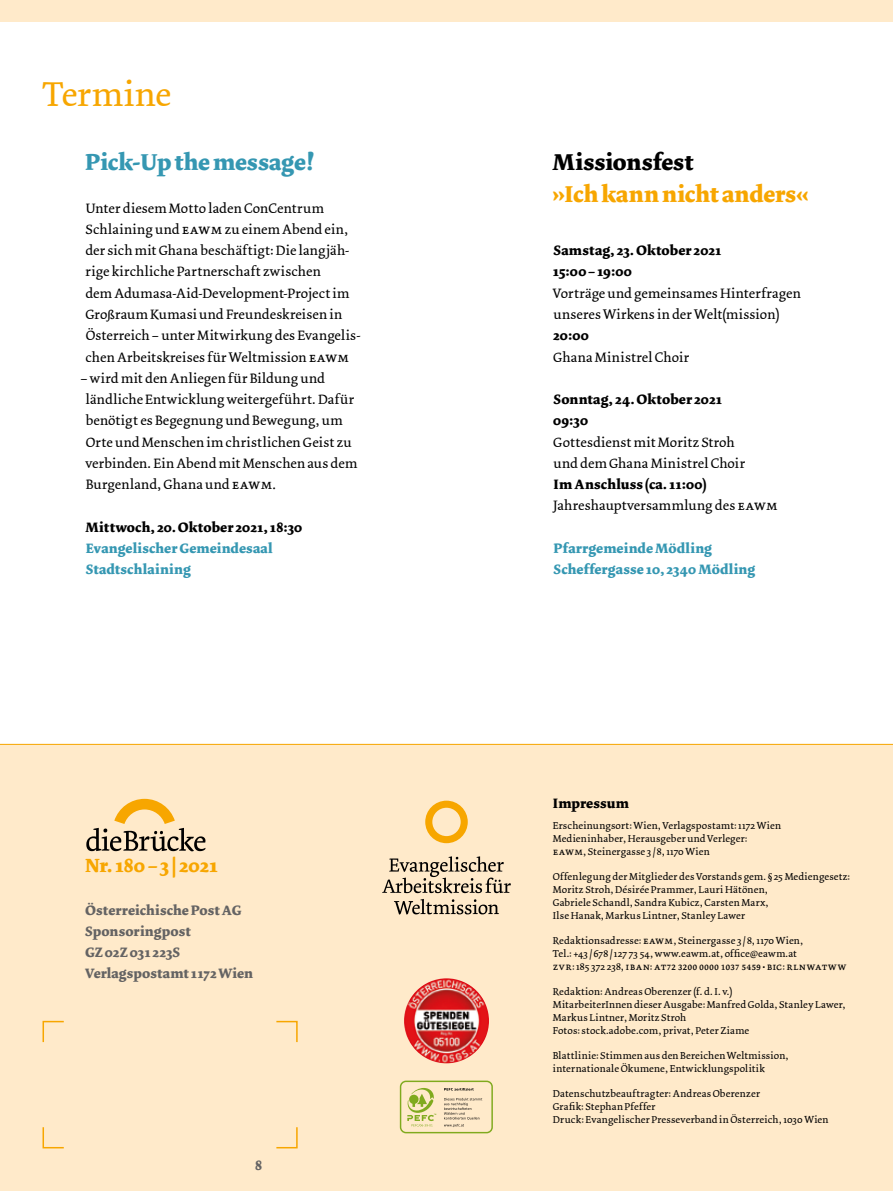
<style>
.page{position:relative;width:893px;height:1191px;background:#fff}
.page>*{position:absolute;margin:0;border:0;box-sizing:border-box;transform-origin:0 0}
.t1{font:36px "Dolly";letter-spacing:.01em;color:#f7a600}
.t2{font:700 24px "Dolly";color:#f7a600}
.t3{font:700 24px "Dolly";color:#3597b2}
.t4{font:700 24px "Dolly";letter-spacing:.005em;color:#000}
.t5{font:700 19.95px "Dolly";letter-spacing:.005em;color:#f7a600}
.t6{font:14.25px/21.3px "Dolly";letter-spacing:.015em;color:#000}
.t7{font:700 14.25px/21.3px "Dolly";letter-spacing:.01em;color:#000}
.t8{font:700 14.25px/21.3px "Dolly";letter-spacing:.01em;color:#3597b2}
.t9{font:700 14.25px/21.3px "Dolly";letter-spacing:.01em;color:#646363}
.t10{font:10.5px/12.8px "Dolly";letter-spacing:.02em;color:#000}
.t11{font:10.5px "Dolly Small Caps";letter-spacing:.01em;color:#000}
.s1{font-family:"Dolly Small Caps"}
.s2{font-weight:700}
.s3{font-family:"Dolly"}
</style>
<div class="page">
<div style="left:0;top:744px;width:893px;height:447px;background:#ffeaca"></div>
<svg style="left:86px;top:799px;width:119px;height:52px"></svg>
<div style="left:0;top:0;width:893px;height:21px;background:#ffeaca"></div>
<img style="left:404px;top:978px;width:85px;height:85px;border-radius:43px">
<svg style="left:382px;top:800px;width:129px;height:115px"></svg>
<svg style="left:42px;top:1020px;width:22px;height:23px"></svg>
<svg style="left:42px;top:1127px;width:22px;height:22px"></svg>
<svg style="left:276px;top:1020px;width:22px;height:23px"></svg>
<svg style="left:276px;top:1127px;width:22px;height:22px"></svg>
<svg style="left:400px;top:1082px;width:92px;height:51px"></svg>
<svg style="left:406px;top:1088px;width:30px;height:38px"></svg>
<svg style="left:444px;top:1088px;width:30px;height:2px"></svg>
<div style="left:400px;top:1080px;width:93px;height:53px;border:1px solid #80ba27;border-radius:5px"></div>
<svg style="left:444px;top:1097px;width:38px;height:30px"></svg>
<hr style="left:0;top:744px;width:893px;height:1px;background:#f7a600">
<h1 class="t1" style="left:43px;top:73px;width:130px">Termine</h1>
<h2 class="t3" style="left:85px;top:147px;width:232px">Pick-Up the message!</h2>
<p class="t6" style="left:85px;top:198px;width:277px">Unter diesem Motto laden ConCentrum Schlaining und <span class="s1">eawm</span> zu einem Abend ein, der sich mit Ghana beschäftigt: Die langjäh&shy;rige kirchliche Partnerschaft zwischen<br>dem Adumasa-Aid-Development-Project im Großraum Kumasi und Freundeskreisen in Österreich – unter Mitwirkung des Evangelis&shy;chen Arbeitskreises für Weltmission <span class="s1">eawm</span></p>
<h3 class="t6" style="left:86px;top:368px;width:273px;text-indent:-5px">– wird mit den Anliegen für Bildung und ländliche Entwicklung weitergeführt. Dafür benötigt es Begegnung und Bewegung, um Orte und Menschen im christlichen Geist zu verbinden. Ein Abend mit Menschen aus dem Burgenland, Ghana und <span class="s1">eawm.</span></h3>
<h3 class="t7" style="left:86px;top:516px;width:218px">Mittwoch, 20. Oktober 2021, 18:30</h3>
<h3 class="t8" style="left:86px;top:538px;width:188px">Evangelischer Gemeindesaal<br>Stadtschlaining</h3>
<h3 class="t5" style="left:85px;top:853px;width:134px">Nr. 180 – 3 | 2021</h3>
<h3 class="t9" style="left:85px;top:899px;width:170px">Österreichische Post AG<br>Sponsoringpost<br>GZ02Z031223S<br>Verlagspostamt 1172 Wien</h3>
<h3 class="t9" style="left:255px;top:1154px;width:8px">8</h3>
<h2 class="t4" style="left:552px;top:147px;width:143px">Missionsfest</h2>
<h2 class="t2" style="left:552px;top:179px;width:259px">»Ich kann nicht anders«</h2>
<h3 class="t7" style="left:553px;top:240px;width:170px">Samstag, 23. Oktober 2021<br>15:00–19:00</h3>
<h3 class="t6" style="left:553px;top:283px;width:249px">Vorträge und gemeinsames Hinterfragen unseres Wirkens in der Welt(mission)</h3>
<h3 class="t7" style="left:553px;top:325px;width:37px">20:00</h3>
<h3 class="t6" style="left:553px;top:346px;width:137px">Ghana Ministrel Choir</h3>
<h3 class="t7" style="left:553px;top:389px;width:170px">Sonntag, 24. Oktober 2021<br>09:30</h3>
<h3 class="t6" style="left:553px;top:431px;width:193px">Gottesdienst mit Moritz Stroh und dem Ghana Ministrel Choir</h3>
<h3 class="t6" style="left:553px;top:474px;width:227px"><span class="s2">Im Anschluss (ca. 11:00)<br></span>Jahreshauptversammlung des <span class="s1">eawm</span></h3>
<h3 class="t8" style="left:553px;top:538px;width:203px">Pfarrgemeinde Mödling<br>Scheffergasse 10, 2340 Mödling</h3>
<h3 class="t7" style="left:553px;top:793px;width:78px">Impressum</h3>
<p class="t10" style="left:553px;top:820px;width:230px">Erscheinungsort: Wien, Verlagspostamt: 1172 Wien<br>Medieninhaber, Herausgeber und Verleger: <span class="s1">eawm</span>, Steinergasse 3/8, 1170 Wien</p>
<p class="t10" style="left:553px;top:871px;width:299px">Offenlegung der Mitglieder des Vorstands gem. §25 Mediengesetz:<br>Moritz Stroh, Désirée Prammer, Lauri Hätönen,<br>Gabriele Schandl, Sandra Kubicz, Carsten Marx,<br>Ilse Hanak, Markus Lintner, Stanley Lawer</p>
<p class="t10" style="left:553px;top:934px;width:252px">Redaktionsadresse: <span class="s1">eawm</span>, Steinergasse 3/8, 1170 Wien,<br>Tel.: +43/678 /127 73 54, www.eawm.at, office@eawm.at</p>
<p class="t11" style="left:553px;top:960px;width:295px">zvr<span class="s3">: 185 372 238,</span> iban: at72 3200 0000 1037 5459 • bic: rlnwatww</p>
<p class="t10" style="left:553px;top:985px;width:294px">Redaktion: Andreas Oberenzer (f. d. I. v.)<br>MitarbeiterInnen dieser Ausgabe: Manfred Golda, Stanley Lawer, Markus Lintner, Moritz Stroh<br>Fotos: stock.adobe.com, privat, Peter Ziame</p>
<p class="t10" style="left:553px;top:1049px;width:237px">Blattlinie: Stimmen aus den Bereichen Weltmission, internationale Ökumene, Entwicklungspolitik</p>
<p class="t10" style="left:553px;top:1087px;width:277px">Datenschutzbeauftragter: Andreas Oberenzer<br>Grafik: Stephan Pfeffer<br>Druck: Evangelischer Presseverband in Österreich, 1030 Wien</p>
</div>
